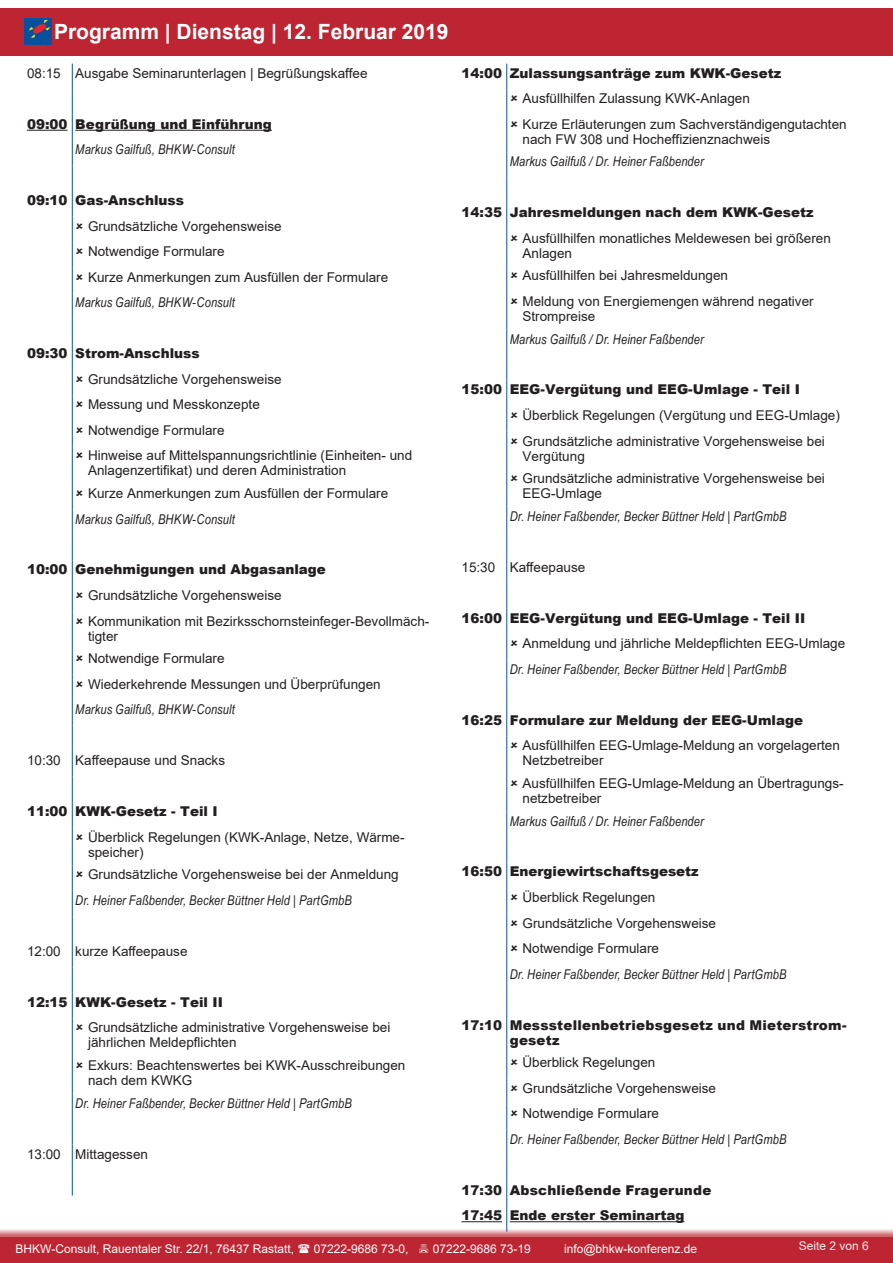
<style>
.page{position:relative;width:893px;height:1263px;background:#fff}
.page>*{position:absolute;margin:0;border:0;box-sizing:border-box;transform-origin:0 0}
.t1{font:700 21px "Arial";color:#fff}
.Titel{font:13.5px/15px "Arial";color:#231f20}
.Referent{font:italic 13.5px "Arial Narrow";letter-spacing:.01em;color:#231f20}
.Titel-2{font:900 13.5px "Arial";color:#231f20}
.Referent-2{font:900 13.5px/15px "Arial";letter-spacing:.015em;color:#231f20}
.t2{font:12px "Arial";color:#fff}
.t3{font:12px "Arial";color:#eeeeef}
</style>
<div class="page">
<div style="left:0;top:1237px;width:893px;height:26px;background:#be2532"></div>
<hr style="left:72px;top:446px;width:1px;height:38px;background:#08519e">
<hr style="left:72px;top:611px;width:1px;height:38px;background:#08519e">
<hr style="left:72px;top:828px;width:1px;height:37px;background:#08519e">
<hr style="left:72px;top:1018px;width:1px;height:38px;background:#08519e">
<hr style="left:72px;top:1056px;width:1px;height:37px;background:#08519e">
<svg style="left:72px;top:1093px;width:1px;height:102px"></svg>
<hr style="left:27px;top:130px;width:41px;height:1px;background:#231f20">
<hr style="left:75px;top:130px;width:197px;height:1px;background:#231f20">
<hr style="left:506px;top:115px;width:1px;height:37px;background:#08519e">
<svg style="left:506px;top:152px;width:1px;height:77px"></svg>
<hr style="left:506px;top:229px;width:1px;height:37px;background:#08519e">
<hr style="left:506px;top:292px;width:1px;height:37px;background:#08519e">
<hr style="left:506px;top:431px;width:1px;height:38px;background:#08519e">
<hr style="left:506px;top:469px;width:1px;height:38px;background:#08519e">
<hr style="left:506px;top:736px;width:1px;height:38px;background:#08519e">
<hr style="left:506px;top:774px;width:1px;height:37px;background:#08519e">
<hr style="left:506px;top:1015px;width:1px;height:38px;background:#08519e">
<hr style="left:461px;top:1221px;width:41px;height:1px;background:#231f20">
<hr style="left:510px;top:1221px;width:174px;height:1px;background:#231f20">
<div style="left:0;top:8px;width:893px;height:47px;background:#be2532"></div>
<img style="left:24px;top:19px;width:27px;height:25px">
<svg style="left:0;top:1229px;width:893px;height:8px;background:#e19ea4"></svg>
<svg style="left:72px;top:64px;width:11px;height:382px"></svg>
<svg style="left:72px;top:484px;width:1px;height:127px"></svg>
<svg style="left:72px;top:649px;width:1px;height:191px"></svg>
<svg style="left:72px;top:865px;width:1px;height:153px"></svg>
<svg style="left:506px;top:64px;width:2px;height:63px"></svg>
<svg style="left:506px;top:266px;width:2px;height:26px"></svg>
<svg style="left:506px;top:329px;width:2px;height:102px"></svg>
<svg style="left:506px;top:507px;width:2px;height:229px"></svg>
<svg style="left:506px;top:811px;width:2px;height:204px"></svg>
<svg style="left:506px;top:1053px;width:11px;height:179px"></svg>
<p class="t1" style="left:54px;top:17px;width:396px">Programm | Dienstag | 12. Februar 2019</p>
<p class="Titel" style="left:27px;top:65px;width:35px">08:15</p>
<p class="Titel" style="left:75px;top:65px;width:294px">Ausgabe Seminarunterlagen | Begrüßungskaffee</p>
<p class="Referent-2" style="left:27px;top:116px;width:42px">09:00</p>
<p class="Referent-2" style="left:75px;top:116px;width:198px">Begrüßung und Einführung</p>
<p class="Referent" style="left:75px;top:140px;width:161px">Markus Gailfuß, BHKW-Consult</p>
<p class="Titel-2" style="left:27px;top:190px;width:42px">09:10</p>
<p class="Titel-2" style="left:75px;top:190px;width:110px">Gas-Anschluss</p>
<p class="Titel" style="left:88px;top:218px;width:195px">Grundsätzliche Vorgehensweise</p>
<p class="Titel" style="left:88px;top:244px;width:138px">Notwendige Formulare</p>
<p class="Titel" style="left:88px;top:269px;width:302px">Kurze Anmerkungen zum Ausfüllen der Formulare</p>
<p class="Referent" style="left:75px;top:293px;width:161px">Markus Gailfuß, BHKW-Consult</p>
<p class="Titel-2" style="left:27px;top:344px;width:42px">09:30</p>
<p class="Titel-2" style="left:75px;top:344px;width:126px">Strom-Anschluss</p>
<p class="Titel" style="left:88px;top:371px;width:195px">Grundsätzliche Vorgehensweise</p>
<p class="Titel" style="left:88px;top:397px;width:173px">Messung und Messkonzepte</p>
<p class="Titel" style="left:88px;top:423px;width:138px">Notwendige Formulare</p>
<p class="Titel" style="left:88px;top:448px;width:326px">Hinweise auf Mittelspannungsrichtlinie (Einheiten- und<br>Anlagenzertifikat) und deren Administration</p>
<p class="Titel" style="left:88px;top:486px;width:302px">Kurze Anmerkungen zum Ausfüllen der Formulare</p>
<p class="Referent" style="left:75px;top:509px;width:161px">Markus Gailfuß, BHKW-Consult</p>
<p class="Titel-2" style="left:27px;top:560px;width:42px">10:00</p>
<p class="Titel-2" style="left:75px;top:560px;width:252px">Genehmigungen und Abgasanlage</p>
<p class="Titel" style="left:88px;top:588px;width:195px">Grundsätzliche Vorgehensweise</p>
<p class="Titel" style="left:88px;top:613px;width:343px">Kommunikation mit Bezirksschornsteinfeger-Bevollmäch&shy;tigter</p>
<p class="Titel" style="left:88px;top:651px;width:138px">Notwendige Formulare</p>
<p class="Titel" style="left:88px;top:676px;width:294px">Wiederkehrende Messungen und Überprüfungen</p>
<p class="Referent" style="left:75px;top:700px;width:161px">Markus Gailfuß, BHKW-Consult</p>
<p class="Titel" style="left:27px;top:753px;width:35px">10:30</p>
<p class="Titel" style="left:75px;top:753px;width:151px">Kaffeepause und Snacks</p>
<p class="Titel-2" style="left:27px;top:801px;width:42px">11:00</p>
<p class="Titel-2" style="left:75px;top:801px;width:144px">KWK-Gesetz - Teil I</p>
<p class="Titel" style="left:88px;top:829px;width:318px">Überblick Regelungen (KWK-Anlage, Netze, Wärme&shy;speicher)</p>
<p class="Titel" style="left:88px;top:867px;width:312px">Grundsätzliche Vorgehensweise bei der Anmeldung</p>
<p class="Referent" style="left:75px;top:891px;width:278px">Dr. Heiner Faßbender, Becker Büttner Held | PartGmbB</p>
<p class="Titel" style="left:27px;top:943px;width:35px">12:00</p>
<p class="Titel" style="left:75px;top:943px;width:114px">kurze Kaffeepause</p>
<p class="Titel-2" style="left:27px;top:992px;width:42px">12:15</p>
<p class="Titel-2" style="left:75px;top:992px;width:149px">KWK-Gesetz - Teil II</p>
<p class="Titel" style="left:88px;top:1020px;width:304px">Grundsätzliche administrative Vorgehensweise bei jährlichen Meldepflichten</p>
<p class="Titel" style="left:88px;top:1058px;width:319px">Exkurs: Beachtenswertes bei KWK-Ausschreibungen nach dem KWKG</p>
<p class="Referent" style="left:75px;top:1093px;width:278px">Dr. Heiner Faßbender, Becker Büttner Held | PartGmbB</p>
<p class="Titel" style="left:27px;top:1146px;width:35px">13:00</p>
<p class="Titel" style="left:75px;top:1146px;width:74px">Mittagessen</p>
<p class="Titel-2" style="left:461px;top:63px;width:42px">14:00</p>
<p class="Titel-2" style="left:510px;top:63px;width:273px">Zulassungsanträge zum KWK-Gesetz</p>
<p class="Titel" style="left:522px;top:91px;width:229px">Ausfüllhilfen Zulassung KWK-Anlagen</p>
<p class="Titel" style="left:522px;top:116px;width:326px">Kurze Erläuterungen zum Sachverständigengutachten nach FW 308 und Hocheffizienznachweis</p>
<p class="Referent" style="left:510px;top:152px;width:195px">Markus Gailfuß / Dr. Heiner Faßbender</p>
<p class="Titel-2" style="left:461px;top:203px;width:42px">14:35</p>
<p class="Titel-2" style="left:510px;top:203px;width:305px">Jahresmeldungen nach dem KWK-Gesetz</p>
<p class="Titel" style="left:522px;top:230px;width:310px">Ausfüllhilfen monatliches Meldewesen bei größeren<br>Anlagen</p>
<p class="Titel" style="left:522px;top:268px;width:207px">Ausfüllhilfen bei Jahresmeldungen</p>
<p class="Titel" style="left:522px;top:294px;width:293px">Meldung von Energiemengen während negativer<br>Strompreise</p>
<p class="Referent" style="left:510px;top:329px;width:195px">Markus Gailfuß / Dr. Heiner Faßbender</p>
<p class="Titel-2" style="left:461px;top:380px;width:42px">15:00</p>
<p class="Titel-2" style="left:510px;top:380px;width:292px">EEG-Vergütung und EEG-Umlage - Teil I</p>
<p class="Titel" style="left:522px;top:408px;width:319px">Überblick Regelungen (Vergütung und EEG-Umlage)</p>
<p class="Titel" style="left:522px;top:433px;width:304px">Grundsätzliche administrative Vorgehensweise bei<br>Vergütung</p>
<p class="Titel" style="left:522px;top:471px;width:304px">Grundsätzliche administrative Vorgehensweise bei<br>EEG-Umlage</p>
<p class="Referent" style="left:510px;top:507px;width:278px">Dr. Heiner Faßbender, Becker Büttner Held | PartGmbB</p>
<p class="Titel" style="left:461px;top:559px;width:35px">15:30</p>
<p class="Titel" style="left:510px;top:559px;width:77px">Kaffeepause</p>
<p class="Titel-2" style="left:461px;top:608px;width:42px">16:00</p>
<p class="Titel-2" style="left:510px;top:608px;width:297px">EEG-Vergütung und EEG-Umlage - Teil II</p>
<p class="Titel" style="left:522px;top:636px;width:324px">Anmeldung und jährliche Meldepflichten EEG-Umlage</p>
<p class="Referent" style="left:510px;top:660px;width:278px">Dr. Heiner Faßbender, Becker Büttner Held | PartGmbB</p>
<p class="Titel-2" style="left:461px;top:710px;width:42px">16:25</p>
<p class="Titel-2" style="left:510px;top:710px;width:295px">Formulare zur Meldung der EEG-Umlage</p>
<p class="Titel" style="left:522px;top:738px;width:319px">Ausfüllhilfen EEG-Umlage-Meldung an vorgelagerten<br>Netzbetreiber</p>
<p class="Titel" style="left:522px;top:776px;width:323px">Ausfüllhilfen EEG-Umlage-Meldung an Übertragungs&shy;netzbetreiber</p>
<p class="Referent" style="left:510px;top:811px;width:195px">Markus Gailfuß / Dr. Heiner Faßbender</p>
<p class="Titel-2" style="left:461px;top:862px;width:42px">16:50</p>
<p class="Titel-2" style="left:510px;top:862px;width:190px">Energiewirtschaftsgesetz</p>
<p class="Titel" style="left:522px;top:890px;width:134px">Überblick Regelungen</p>
<p class="Titel" style="left:522px;top:915px;width:195px">Grundsätzliche Vorgehensweise</p>
<p class="Titel" style="left:522px;top:941px;width:138px">Notwendige Formulare</p>
<p class="Referent" style="left:510px;top:964px;width:278px">Dr. Heiner Faßbender, Becker Büttner Held | PartGmbB</p>
<p class="Titel-2" style="left:461px;top:1015px;width:42px">17:10</p>
<p class="Referent-2" style="left:510px;top:1017px;width:338px">Messstellenbetriebsgesetz und Mieterstrom&shy;gesetz</p>
<p class="Titel" style="left:522px;top:1055px;width:134px">Überblick Regelungen</p>
<p class="Titel" style="left:522px;top:1080px;width:195px">Grundsätzliche Vorgehensweise</p>
<p class="Titel" style="left:522px;top:1106px;width:138px">Notwendige Formulare</p>
<p class="Referent" style="left:510px;top:1129px;width:278px">Dr. Heiner Faßbender, Becker Büttner Held | PartGmbB</p>
<p class="Titel-2" style="left:461px;top:1180px;width:42px">17:30</p>
<p class="Referent-2" style="left:510px;top:1182px;width:203px">Abschließende Fragerunde</p>
<p class="Referent-2" style="left:461px;top:1207px;width:42px">17:45</p>
<p class="Referent-2" style="left:510px;top:1207px;width:176px">Ende erster Seminartag</p>
<p class="t2" style="left:16px;top:1240px;width:280px">BHKW-Consult, Rauentaler Str. 22/1, 76437 Rastatt,</p>
<p class="t2" style="left:314px;top:1240px;width:96px">07222-9686 73-0,</p>
<p class="t2" style="left:433px;top:1240px;width:100px">07222-9686 73-19</p>
<p class="t2" style="left:564px;top:1240px;width:134px">info@bhkw-konferenz.de</p>
<p class="t3" style="left:799px;top:1238px;width:72px">Seite 2 von 6</p>
</div>
